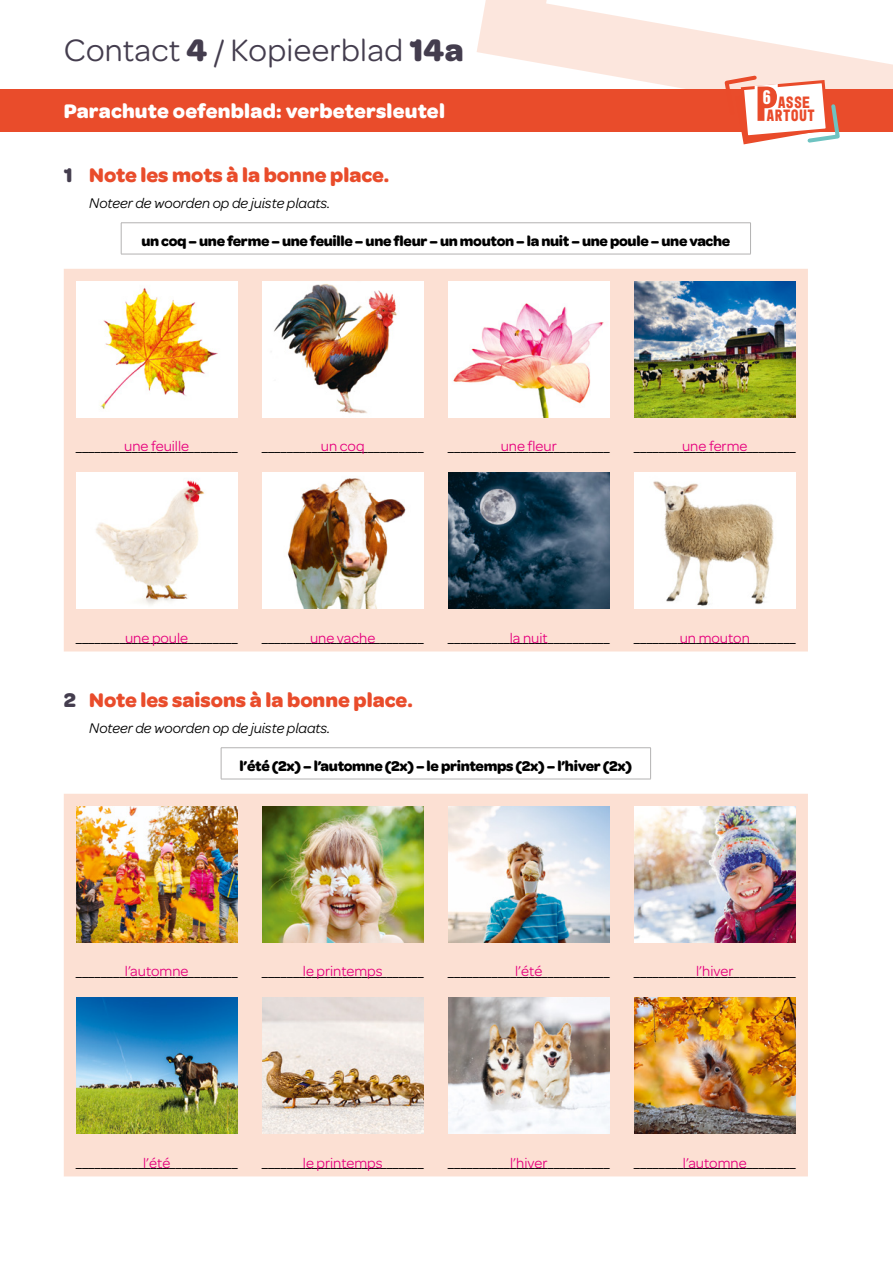
<style>
.page{position:relative;width:893px;height:1263px;background:#fff}
.page>*{position:absolute;margin:0;border:0;box-sizing:border-box;transform-origin:0 0}
.t1{font:33px "Omnes";letter-spacing:.01em;color:#443d4e}
.t2{font:700 21px "Omnes";color:#e94c2b}
.t3{font:700 21px "Omnes";letter-spacing:.01em;color:#fff}
.t4{font:700 16.65px/13.2px "Mono 45 Headline";letter-spacing:.05em;color:#e94b2a;text-align:center}
.t5{font:15px "Omnes";color:#000}
.t6{font:15px "Omnes";color:#e6007d}
.t7{font:700 15px "Omnes";letter-spacing:-.02em;color:#000}
.t8{font:italic 15px "Omnes";color:#000}
.s1{font-weight:700}
.s2{color:#443d4e}
</style>
<div class="page">
<svg style="left:477px;top:0;width:416px;height:89px"></svg>
<div style="left:0;top:89px;width:893px;height:43px;background:#e94c2b"></div>
<hr style="left:121px;top:223px;width:630px;height:1px;background:#b3b2b2">
<hr style="left:121px;top:223px;width:1px;height:31px;background:#b3b2b2">
<hr style="left:750px;top:223px;width:1px;height:31px;background:#b3b2b2">
<hr style="left:121px;top:254px;width:630px;height:1px;background:#b3b2b2">
<div style="left:64px;top:269px;width:744px;height:382px;background:#fce0d3"></div>
<div style="left:76px;top:281px;width:162px;height:136px;background:#fff"></div>
<img style="left:100px;top:288px;width:118px;height:121px">
<div style="left:262px;top:281px;width:162px;height:136px;background:#fff"></div>
<img style="left:274px;top:283px;width:123px;height:131px">
<img style="left:448px;top:281px;width:162px;height:136px">
<img style="left:634px;top:281px;width:162px;height:136px">
<div style="left:76px;top:472px;width:162px;height:136px;background:#fff"></div>
<img style="left:96px;top:480px;width:109px;height:125px">
<img style="left:262px;top:472px;width:162px;height:136px">
<img style="left:448px;top:472px;width:162px;height:136px">
<div style="left:634px;top:472px;width:162px;height:136px;background:#fff"></div>
<img style="left:653px;top:481px;width:121px;height:125px">
<hr style="left:221px;top:747px;width:430px;height:1px;background:#b3b2b2">
<hr style="left:221px;top:748px;width:1px;height:31px;background:#b3b2b2">
<hr style="left:650px;top:748px;width:1px;height:31px;background:#b3b2b2">
<hr style="left:221px;top:779px;width:430px;height:1px;background:#b3b2b2">
<div style="left:64px;top:794px;width:744px;height:382px;background:#fce0d3"></div>
<img style="left:76px;top:806px;width:162px;height:136px">
<img style="left:262px;top:806px;width:162px;height:136px">
<img style="left:448px;top:806px;width:162px;height:136px">
<img style="left:634px;top:806px;width:162px;height:136px">
<img style="left:76px;top:997px;width:162px;height:136px">
<img style="left:262px;top:997px;width:162px;height:136px">
<img style="left:448px;top:997px;width:162px;height:136px">
<img style="left:634px;top:997px;width:162px;height:136px">
<svg style="left:723px;top:75px;width:118px;height:70px"></svg>
<h1 class="t1" style="left:64px;top:28px;width:401px">Contact <span class="s1">4</span> / Kopieerblad <span class="s1">14a</span></h1>
<h2 class="t3" style="left:64px;top:95px;width:383px">Parachute oefenblad: verbetersleutel</h2>
<p class="t4" style="left:767px;top:95px;width:50px">ASSE<br>ARTOUT</p>
<h2 class="t2" style="left:64px;top:159px;width:327px"><span class="s2">1</span> Note les mots à la bonne place.</h2>
<p class="t8" style="left:89px;top:193px;width:243px">Noteer de woorden op de juiste plaats.</p>
<p class="t7" style="left:141px;top:229px;width:590px">un coq – une ferme – une feuille – une fleur – un mouton – la nuit – une poule – une vache</p>
<p class="t6" style="left:501px;top:436px;width:58px">une fleur</p>
<p class="t6" style="left:682px;top:436px;width:67px">une ferme</p>
<p class="t6" style="left:124px;top:436px;width:67px">une feuille</p>
<p class="t6" style="left:321px;top:436px;width:45px">un coq</p>
<p class="t5" style="left:75px;top:436px;width:164px">__________________________</p>
<p class="t5" style="left:262px;top:436px;width:164px">__________________________</p>
<p class="t5" style="left:448px;top:436px;width:164px">__________________________</p>
<p class="t5" style="left:634px;top:436px;width:164px">__________________________</p>
<p class="t6" style="left:125px;top:628px;width:65px">une poule</p>
<p class="t6" style="left:310px;top:628px;width:67px">une vache</p>
<p class="t6" style="left:510px;top:628px;width:39px">la nuit</p>
<p class="t6" style="left:680px;top:628px;width:72px">un mouton</p>
<p class="t5" style="left:75px;top:628px;width:164px">__________________________</p>
<p class="t5" style="left:262px;top:628px;width:164px">__________________________</p>
<p class="t5" style="left:448px;top:628px;width:164px">__________________________</p>
<p class="t5" style="left:634px;top:628px;width:164px">__________________________</p>
<h2 class="t2" style="left:64px;top:684px;width:350px"><span class="s2">2</span> Note les saisons à la bonne place.</h2>
<p class="t8" style="left:89px;top:718px;width:243px">Noteer de woorden op de juiste plaats.</p>
<p class="t7" style="left:240px;top:754px;width:394px">l’été (2x) – l’automne (2x) – le printemps (2x) – l’hiver (2x)</p>
<p class="t6" style="left:515px;top:961px;width:29px">l’été</p>
<p class="t6" style="left:303px;top:961px;width:81px">le printemps</p>
<p class="t6" style="left:696px;top:961px;width:39px">l’hiver</p>
<p class="t6" style="left:125px;top:961px;width:65px">l’automne</p>
<p class="t5" style="left:75px;top:961px;width:164px">__________________________</p>
<p class="t5" style="left:262px;top:961px;width:164px">__________________________</p>
<p class="t5" style="left:448px;top:961px;width:164px">__________________________</p>
<p class="t5" style="left:634px;top:961px;width:164px">__________________________</p>
<p class="t6" style="left:143px;top:1152px;width:29px">l’été</p>
<p class="t6" style="left:303px;top:1152px;width:81px">le printemps</p>
<p class="t6" style="left:510px;top:1152px;width:39px">l’hiver</p>
<p class="t6" style="left:683px;top:1152px;width:65px">l’automne</p>
<p class="t5" style="left:75px;top:1153px;width:164px">__________________________</p>
<p class="t5" style="left:262px;top:1153px;width:164px">__________________________</p>
<p class="t5" style="left:448px;top:1153px;width:164px">__________________________</p>
<p class="t5" style="left:634px;top:1153px;width:164px">__________________________</p>
</div>
